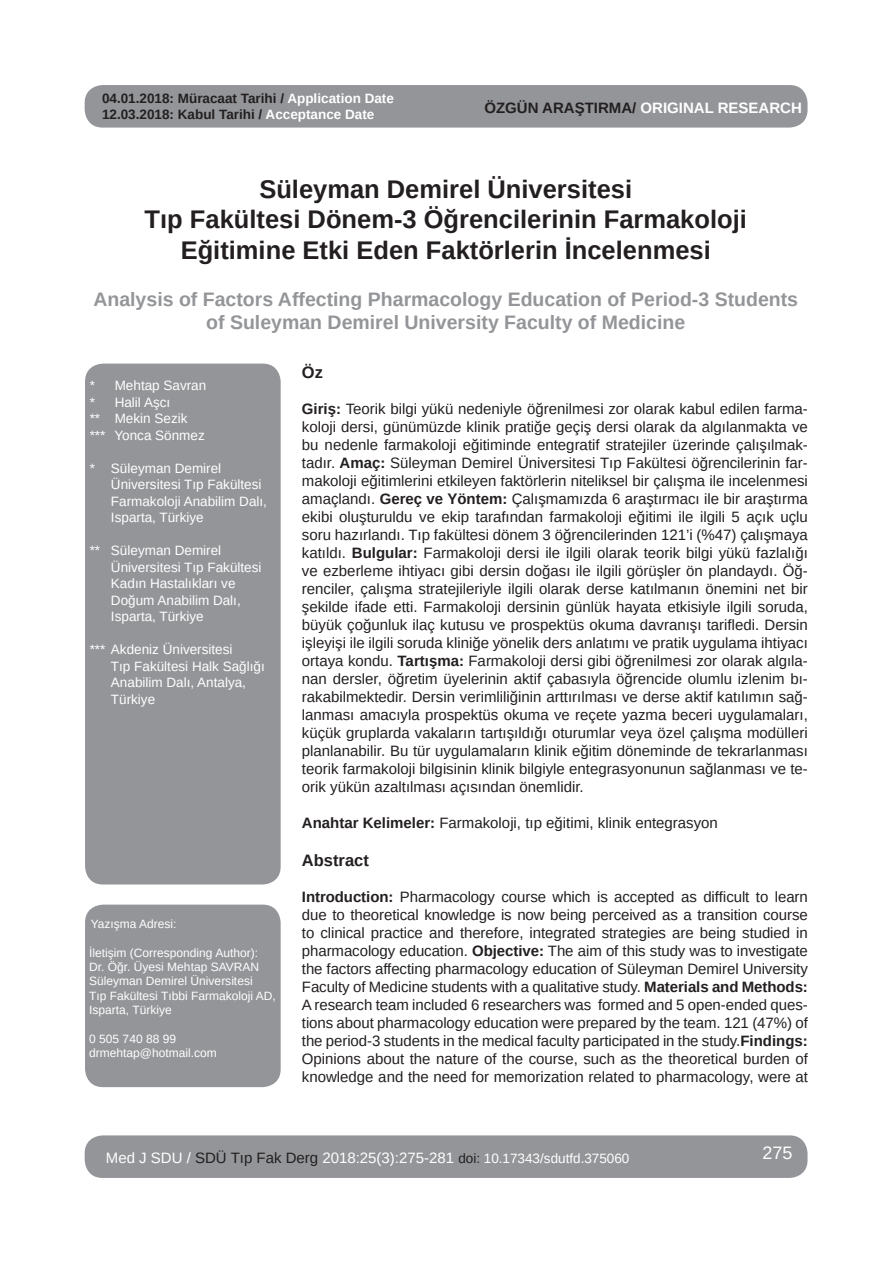
<style>
.page{position:relative;width:893px;height:1263px;background:#fff}
.page>*{position:absolute;margin:0;border:0;box-sizing:border-box;transform-origin:0 0}
.t1{font:700 25.5px/30.6px "Arimo";color:#231f20;text-align:center}
.t2{font:700 19.5px/23.4px "Arimo";color:#939598;text-align:center}
.t3{font:18px "Arimo";color:#fff}
.t4{font:700 16.5px "Arimo";color:#231f20}
.t5{font:15px/18px "Arimo";color:#231f20;text-align:justify}
.t6{font:15px "Arimo";color:#fff}
.t7{font:700 15px "Arimo";color:#fff}
.t8{font:13.5px/16.5px "Arimo";color:#fff}
.t9{font:700 13.5px/16.2px "Arimo";color:#231f20}
.t10{font:12px/14.4px "Arimo";color:#fff}
.s1{color:#fff}
.s2{color:#231f20}
.s3{font-weight:700}
.s4{font-size:13.5px;color:#231f20}
.s5{font-size:13.5px}
</style>
<div class="page">
<div style="left:85px;top:364px;width:196px;height:520px;background:#939598;border-radius:18px"></div>
<div style="left:85px;top:905px;width:196px;height:182px;background:#939598;border-radius:18px"></div>
<div style="left:85px;top:85px;width:722px;height:43px;background:#939598;border-radius:18px"></div>
<div style="left:85px;top:1135px;width:722px;height:43px;background:#939598;border-radius:18px"></div>
<p class="t9" style="left:102px;top:91px;width:293px">04.01.2018: Müracaat Tarihi / <span class="s1">Application Date<br></span>12.03.2018: Kabul Tarihi / <span class="s1">Acceptance Date</span></p>
<p class="t7" style="left:484px;top:98px;width:319px"><span class="s2">ÖZGÜN ARAŞTIRMA/</span> ORIGINAL RESEARCH</p>
<h1 class="t1" style="left:145px;top:174px;width:604px">Süleyman Demirel Üniversitesi<br>Tıp Fakültesi Dönem-3 Öğrencilerinin Farmakoloji<br>Eğitimine Etki Eden Faktörlerin İncelenmesi</h1>
<h2 class="t2" style="left:93px;top:288px;width:706px">Analysis of Factors Affecting Pharmacology Education of Period-3 Students of Suleyman Demirel University Faculty of Medicine</h2>
<p class="t8" style="left:90px;top:377px;width:118px">* Mehtap Savran * Halil Aşcı<br>** Mekin Sezik *** Yonca Sönmez</p>
<p class="t8" style="left:111px;top:460px;width:158px;text-indent:-21px">* Süleyman Demirel<br>Üniversitesi Tıp Fakültesi<br>Farmakoloji Anabilim Dalı,<br>Isparta, Türkiye</p>
<p class="t8" style="left:111px;top:542px;width:152px;text-indent:-21px">** Süleyman Demirel<br>Üniversitesi Tıp Fakültesi<br>Kadın Hastalıkları ve<br>Doğum Anabilim Dalı,<br>Isparta, Türkiye</p>
<p class="t8" style="left:111px;top:641px;width:155px;text-indent:-21px">*** Akdeniz Üniversitesi<br>Tıp Fakültesi Halk Sağlığı<br>Anabilim Dalı, Antalya,<br>Türkiye</p>
<p class="t10" style="left:91px;top:916px;width:87px">Yazışma Adresi:</p>
<p class="t10" style="left:89px;top:945px;width:188px">İletişim (Corresponding Author):<br>Dr. Öğr. Üyesi Mehtap SAVRAN<br>Süleyman Demirel Üniversitesi<br>Tıp Fakültesi Tıbbi Farmakoloji AD,<br>Isparta, Türkiye</p>
<p class="t10" style="left:89px;top:1032px;width:129px">0 505 740 88 99 drmehtap@hotmail.com</p>
<p class="t4" style="left:302px;top:361px;width:23px">Öz</p>
<p class="t5" style="left:302px;top:400px;width:507px"><span class="s3">Giriş:</span> Teorik bilgi yükü nedeniyle öğrenilmesi zor olarak kabul edilen farma&shy;koloji dersi, günümüzde klinik pratiğe geçiş dersi olarak da algılanmakta ve bu nedenle farmakoloji eğitiminde entegratif stratejiler üzerinde çalışılmak&shy;tadır. <span class="s3">Amaç:</span> Süleyman Demirel Üniversitesi Tıp Fakültesi öğrencilerinin far&shy;makoloji eğitimlerini etkileyen faktörlerin niteliksel bir çalışma ile incelenmesi amaçlandı. <span class="s3">Gereç ve Yöntem:</span> Çalışmamızda 6 araştırmacı ile bir araştırma ekibi oluşturuldu ve ekip tarafından farmakoloji eğitimi ile ilgili 5 açık uçlu soru hazırlandı. Tıp fakültesi dönem 3 öğrencilerinden 121’i (%47) çalışmaya katıldı. <span class="s3">Bulgular:</span> Farmakoloji dersi ile ilgili olarak teorik bilgi yükü fazlalığı ve ezberleme ihtiyacı gibi dersin doğası ile ilgili görüşler ön plandaydı. Öğ&shy;renciler, çalışma stratejileriyle ilgili olarak derse katılmanın önemini net bir şekilde ifade etti. Farmakoloji dersinin günlük hayata etkisiyle ilgili soruda, büyük çoğunluk ilaç kutusu ve prospektüs okuma davranışı tarifledi. Dersin işleyişi ile ilgili soruda kliniğe yönelik ders anlatımı ve pratik uygulama ihtiyacı ortaya kondu. <span class="s3">Tartışma:</span> Farmakoloji dersi gibi öğrenilmesi zor olarak algıla&shy;nan dersler, öğretim üyelerinin aktif çabasıyla öğrencide olumlu izlenim bı&shy;rakabilmektedir. Dersin verimliliğinin arttırılması ve derse aktif katılımın sağ&shy;lanması amacıyla prospektüs okuma ve reçete yazma beceri uygulamaları, küçük gruplarda vakaların tartışıldığı oturumlar veya özel çalışma modülleri planlanabilir. Bu tür uygulamaların klinik eğitim döneminde de tekrarlanması teorik farmakoloji bilgisinin klinik bilgiyle entegrasyonunun sağlanması ve te&shy;orik yükün azaltılması açısından önemlidir.</p>
<p class="t5" style="left:302px;top:814px;width:417px"><span class="s3">Anahtar Kelimeler:</span> Farmakoloji, tıp eğitimi, klinik entegrasyon</p>
<p class="t4" style="left:302px;top:849px;width:68px">Abstract</p>
<p class="t5" style="left:302px;top:888px;width:507px"><span class="s3">Introduction:</span> Pharmacology course which is accepted as difficult to learn due to theoretical knowledge is now being perceived as a transition course to clinical practice and therefore, integrated strategies are being studied in pharmacology education. <span class="s3">Objective:</span> The aim of this study was to investigate the factors affecting pharmacology education of Süleyman Demirel University Faculty of Medicine students with a qualitative study. <span class="s3">Materials and Methods:<br></span>A research team included 6 researchers was formed and 5 open-ended ques&shy;tions about pharmacology education were prepared by the team. 121 (47%) of the period-3 students in the medical faculty participated in the study.<span class="s3">Findings:<br></span>Opinions about the nature of the course, such as the theoretical burden of knowledge and the need for memorization related to pharmacology, were at</p>
<p class="t6" style="left:106px;top:1148px;width:525px">Med J SDU / <span class="s2">SDÜ Tıp Fak Derg</span> 2018:25(3):275-281 <span class="s4">doi:</span> <span class="s5">10.17343/sdutfd.375060</span></p>
<p class="t3" style="left:763px;top:1141px;width:32px">275</p>
</div>
